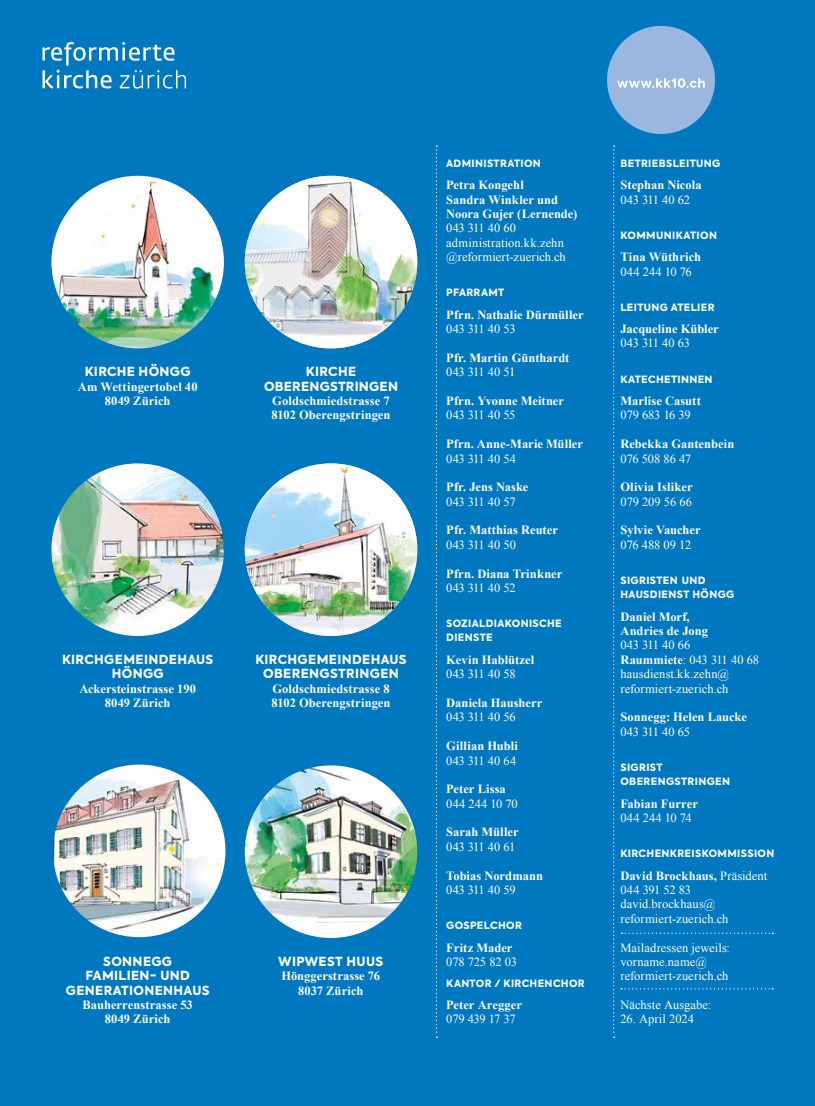
<style>
.page{position:relative;width:815px;height:1106px;background:#0078bf}
.page>*{position:absolute;margin:0;border:0;box-sizing:border-box;transform-origin:0 0}
.t1{font:700 12.5px/14.4px "Times New Roman";letter-spacing:.005em;color:#fff}
.t2{font:12.5px/14.4px "Times New Roman";color:#fff}
.t3{font:800 12.5px/14.4px "Axiforma";letter-spacing:.03em;color:#fff;text-align:center}
.t4{font:12.5px "Times New Roman";letter-spacing:-.03em;color:#fff}
.t5{font:12.5px "Times New Roman";letter-spacing:-.025em;color:#fff}
.t6{font:12.5px "Times New Roman";letter-spacing:-.035em;color:#fff}
.t7{font:12.5px "Times New Roman";letter-spacing:-.02em;color:#fff}
.t8{font:12.5px "Times New Roman";letter-spacing:-.045em;color:#fff}
.t9{font:12.5px "Times New Roman";letter-spacing:-.04em;color:#fff}
.t10{font:800 10px/14.4px "Axiforma";letter-spacing:.035em;color:#fff}
.s1{font-weight:700}
</style>
<div class="page">
<svg style="left:43px;top:42px;width:143px;height:47px"></svg>
<img style="left:51px;top:176px;width:173px;height:172px;border-radius:86px">
<img style="left:51px;top:463px;width:173px;height:173px;border-radius:86px">
<img style="left:53px;top:764px;width:172px;height:173px;border-radius:86px">
<img style="left:245px;top:176px;width:172px;height:172px;border-radius:86px">
<img style="left:245px;top:463px;width:172px;height:173px;border-radius:86px">
<img style="left:245px;top:765px;width:172px;height:173px;border-radius:86px">
<svg style="left:436px;top:145px;width:1px;height:892px"></svg>
<svg style="left:613px;top:145px;width:2px;height:892px"></svg>
<svg style="left:621px;top:988px;width:152px;height:1px"></svg>
<div style="left:607px;top:26px;width:108px;height:108px;background:#99b7e1;border-radius:50%"></div>
<svg style="left:617px;top:78px;width:88px;height:10px"></svg>
<svg style="left:621px;top:932px;width:152px;height:2px"></svg>
<p class="t3" style="left:85px;top:365px;width:107px">KIRCHE HÖNGG</p>
<p class="t1" style="left:78px;top:379px;width:121px;text-align:center">Am Wettingertobel 40<br>8049 Zürich</p>
<p class="t3" style="left:62px;top:652px;width:153px">KIRCHGEMEINDEHAUS<br>HÖNGG</p>
<p class="t1" style="left:79px;top:681px;width:118px;text-align:center">Ackersteinstrasse 190<br>8049 Zürich</p>
<p class="t3" style="left:66px;top:954px;width:145px">SONNEGG<br>FAMILIEN- UND<br>GENERATIONENHAUS</p>
<p class="t1" style="left:83px;top:997px;width:112px;text-align:center">Bauherrenstrasse 53<br>8049 Zürich</p>
<p class="t3" style="left:264px;top:365px;width:135px">KIRCHE<br>OBERENGSTRINGEN</p>
<p class="t1" style="left:272px;top:393px;width:120px">Goldschmiedstrasse 7<br>8102 Oberengstringen</p>
<p class="t3" style="left:255px;top:652px;width:153px">KIRCHGEMEINDEHAUS<br>OBERENGSTRINGEN</p>
<p class="t1" style="left:272px;top:681px;width:120px">Goldschmiedstrasse 8<br>8102 Oberengstringen</p>
<p class="t3" style="left:278px;top:954px;width:107px">WIPWEST HUUS</p>
<p class="t1" style="left:281px;top:968px;width:100px;text-align:center">Hönggerstrasse 76<br>8037 Zürich</p>
<p class="t10" style="left:446px;top:156px;width:96px">ADMINISTRATION</p>
<p class="t1" style="left:446px;top:178px;width:132px">Petra Kongehl<br>Sandra Winkler und<br>Noora Gujer (Lernende)</p>
<p class="t2" style="left:446px;top:221px;width:121px">043 311 40 60 administration.kk.zehn @reformiert-zuerich.ch</p>
<p class="t10" style="left:446px;top:285px;width:60px">PFARRAMT</p>
<p class="t1" style="left:446px;top:307px;width:139px">Pfrn. Nathalie Dürmüller</p>
<p class="t6" style="left:446px;top:320px;width:71px">043 311 40 53</p>
<p class="t1" style="left:446px;top:350px;width:125px">Pfr. Martin Günthardt</p>
<p class="t8" style="left:446px;top:363px;width:71px">043 311 40 51</p>
<p class="t1" style="left:446px;top:393px;width:119px">Pfrn. Yvonne Meitner</p>
<p class="t9" style="left:446px;top:407px;width:71px">043 311 40 55</p>
<p class="t1" style="left:446px;top:436px;width:138px">Pfrn. Anne-Marie Müller</p>
<p class="t7" style="left:446px;top:450px;width:71px">043 311 40 54</p>
<p class="t1" style="left:446px;top:479px;width:84px">Pfr. Jens Naske</p>
<p class="t6" style="left:446px;top:493px;width:71px">043 311 40 57</p>
<p class="t1" style="left:446px;top:523px;width:113px">Pfr. Matthias Reuter</p>
<p class="t5" style="left:446px;top:536px;width:71px">043 311 40 50</p>
<p class="t1" style="left:446px;top:566px;width:118px">Pfrn. Diana Trinkner</p>
<p class="t6" style="left:446px;top:579px;width:71px">043 311 40 52</p>
<p class="t10" style="left:446px;top:616px;width:117px">SOZIALDIAKONISCHE<br>DIENSTE</p>
<p class="t1" style="left:446px;top:652px;width:89px">Kevin Hablützel</p>
<p class="t4" style="left:446px;top:665px;width:71px">043 311 40 58</p>
<p class="t1" style="left:446px;top:695px;width:98px">Daniela Hausherr</p>
<p class="t5" style="left:446px;top:708px;width:71px">043 311 40 56</p>
<p class="t1" style="left:446px;top:738px;width:73px">Gillian Hubli</p>
<p class="t2" style="left:446px;top:753px;width:72px">043 311 40 64</p>
<p class="t1" style="left:446px;top:781px;width:61px">Peter Lissa</p>
<p class="t2" style="left:446px;top:796px;width:73px">044 244 10 70</p>
<p class="t1" style="left:446px;top:824px;width:74px">Sarah Müller</p>
<p class="t8" style="left:446px;top:838px;width:71px">043 311 40 61</p>
<p class="t1" style="left:446px;top:868px;width:98px">Tobias Nordmann</p>
<p class="t4" style="left:446px;top:881px;width:71px">043 311 40 59</p>
<p class="t10" style="left:446px;top:918px;width:77px">GOSPELCHOR</p>
<p class="t1" style="left:446px;top:939px;width:68px">Fritz Mader</p>
<p class="t2" style="left:446px;top:954px;width:72px">078 725 82 03</p>
<p class="t10" style="left:446px;top:975px;width:140px">KANTOR / KIRCHENCHOR</p>
<p class="t1" style="left:446px;top:997px;width:77px">Peter Aregger</p>
<p class="t4" style="left:446px;top:1010px;width:71px">079 439 17 37</p>
<p class="t10" style="left:620px;top:156px;width:101px">BETRIEBSLEITUNG</p>
<p class="t1" style="left:620px;top:178px;width:83px">Stephan Nicola</p>
<p class="t4" style="left:620px;top:191px;width:71px">043 311 40 62</p>
<p class="t10" style="left:620px;top:228px;width:98px">KOMMUNIKATION</p>
<p class="t1" style="left:620px;top:249px;width:82px">Tina Wüthrich</p>
<p class="t2" style="left:620px;top:264px;width:73px">044 244 10 76</p>
<p class="t10" style="left:620px;top:300px;width:96px">LEITUNG ATELIER</p>
<p class="t1" style="left:620px;top:321px;width:100px">Jacqueline Kübler</p>
<p class="t5" style="left:620px;top:335px;width:71px">043 311 40 63</p>
<p class="t10" style="left:620px;top:372px;width:94px">KATECHETINNEN</p>
<p class="t1" style="left:620px;top:393px;width:82px">Marlise Casutt</p>
<p class="t7" style="left:620px;top:407px;width:72px">079 683 16 39</p>
<p class="t1" style="left:620px;top:436px;width:115px">Rebekka Gantenbein</p>
<p class="t2" style="left:620px;top:451px;width:72px">076 508 86 47</p>
<p class="t1" style="left:620px;top:479px;width:74px">Olivia Isliker</p>
<p class="t2" style="left:620px;top:494px;width:73px">079 209 56 66</p>
<p class="t1" style="left:620px;top:523px;width:82px">Sylvie Vaucher</p>
<p class="t2" style="left:620px;top:537px;width:73px">076 488 09 12</p>
<p class="t10" style="left:620px;top:573px;width:115px">SIGRISTEN UND<br>HAUSDIENST HÖNGG</p>
<p class="t1" style="left:620px;top:609px;width:89px">Daniel Morf,<br>Andries de Jong</p>
<p class="t2" style="left:620px;top:638px;width:140px">043 311 40 66<br><span class="s1">Raummiete</span>: 043 311 40 68 hausdienst.kk.zehn@ reformiert-zuerich.ch</p>
<p class="t1" style="left:620px;top:709px;width:128px">Sonnegg: Helen Laucke</p>
<p class="t5" style="left:620px;top:723px;width:71px">043 311 40 65</p>
<p class="t10" style="left:620px;top:760px;width:111px">SIGRIST<br>OBERENGSTRINGEN</p>
<p class="t1" style="left:620px;top:796px;width:79px">Fabian Furrer</p>
<p class="t2" style="left:620px;top:810px;width:73px">044 244 10 74</p>
<p class="t10" style="left:620px;top:846px;width:156px">KIRCHENKREISKOMMISSION</p>
<p class="t2" style="left:620px;top:868px;width:148px"><span class="s1">David Brockhaus,</span> Präsident<br>044 391 52 83 david.brockhaus@ reformiert-zuerich.ch</p>
<p class="t2" style="left:620px;top:940px;width:111px">Mailadressen jeweils: vorname.name@ reformiert-zuerich.ch</p>
<p class="t2" style="left:620px;top:997px;width:92px">Nächste Ausgabe:</p>
<p class="t2" style="left:620px;top:1011px;width:75px">26. April 2024</p>
</div>
